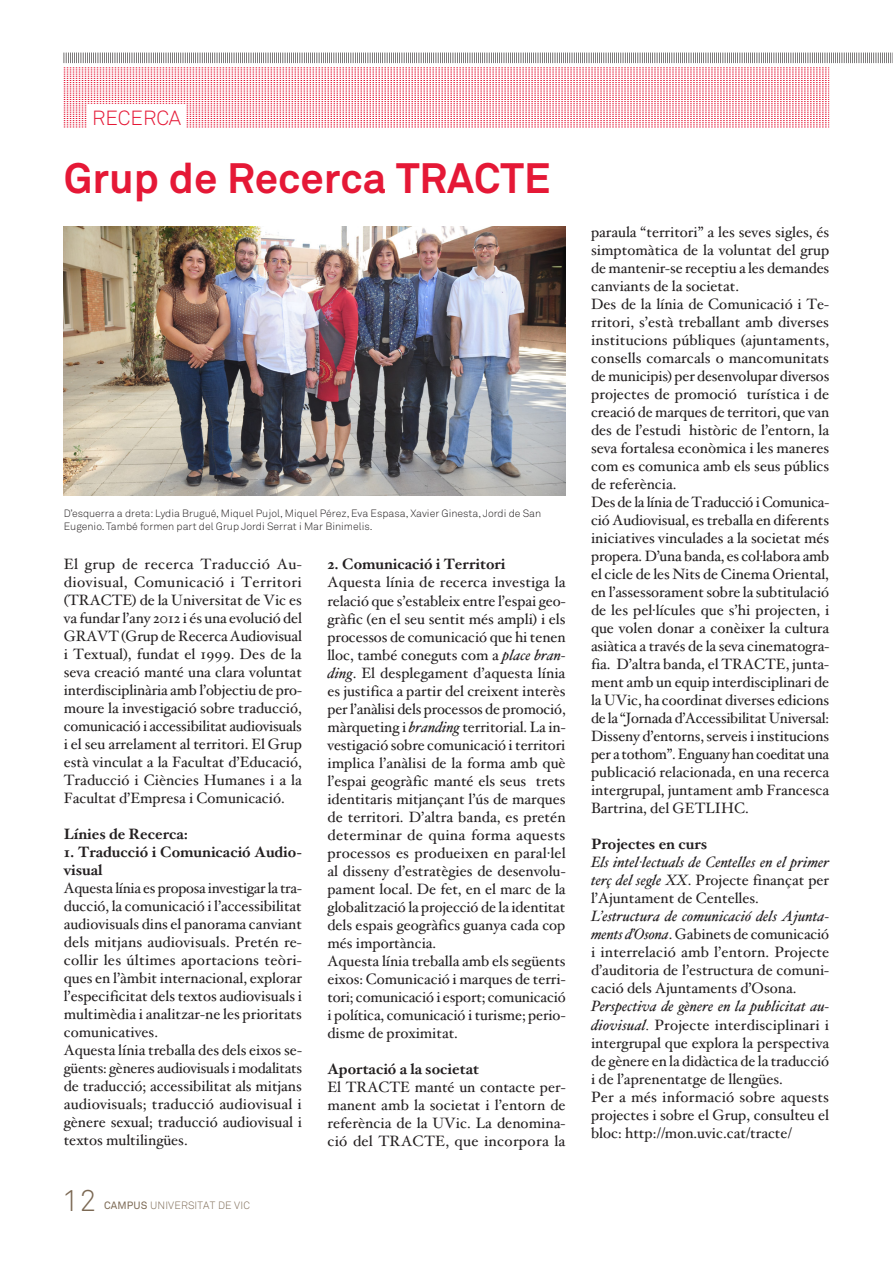
<style>
.page{position:relative;width:893px;height:1263px;background:#fff}
.page>*{position:absolute;margin:0;border:0;box-sizing:border-box;transform-origin:0 0}
.t1{font:700 42px "Akkurat";color:#e51836}
.t2{font:300 30px "Akkurat";color:#7c6954}
.t3{font:300 20.25px "Akkurat";color:#e51836}
.t4{font:15px/18px "Hoefler Text";color:#231f20;text-align:justify}
.t5{font:700 15px/18px "Hoefler Text";color:#231f20}
.t6{font:italic 15px/18px "Hoefler Text";color:#231f20;text-align:justify}
.t7{font:300 10.5px/12.6px "Akkurat";color:#231f20}
.t8{font:300 10.5px "Akkurat";letter-spacing:.01em;color:#7c6954}
.s1{font-weight:400}
.s2{font-style:italic}
.s3{font-style:normal}
</style>
<div class="page">
<img style="left:64px;top:226px;width:502px;height:269px">
<svg style="left:64px;top:53px;width:829px;height:75px"></svg>
<p class="t3" style="left:92px;top:105px;width:90px">RECERCA</p>
<p class="t1" style="left:64px;top:152px;width:488px">Grup de Recerca TRACTE</p>
<p class="t7" style="left:64px;top:507px;width:479px">D’esquerra a dreta: Lydia Brugué, Miquel Pujol, Miquel Pérez, Eva Espasa, Xavier Ginesta, Jordi de San<br>Eugenio. També formen part del Grup Jordi Serrat i Mar Binimelis.</p>
<p class="t4" style="left:64px;top:556px;width:240px">El grup de recerca Traducció Au&shy;diovisual, Comunicació i Territori (TRACTE) de la Universitat de Vic es va fundar l’any 2012 i és una evolució del GRAVT (Grup de Recerca Audiovisual i Textual), fundat el 1999. Des de la seva creació manté una clara voluntat interdisciplinària amb l’objectiu de pro&shy;moure la investigació sobre traducció, comunicació i accessibilitat audiovisuals i el seu arrelament al territori. El Grup està vinculat a la Facultat d’Educació, Traducció i Ciències Humanes i a la Facultat d’Empresa i Comunicació.</p>
<p class="t5" style="left:64px;top:825px;width:126px">Línies de Recerca:</p>
<p class="t5" style="left:64px;top:843px;width:240px">1. Traducció i Comunicació Audio&shy;visual</p>
<p class="t4" style="left:64px;top:880px;width:240px">Aquesta línia es proposa investigar la tra&shy;ducció, la comunicació i l’accessibilitat audiovisuals dins el panorama canviant dels mitjans audiovisuals. Pretén re&shy;collir les últimes aportacions teòri&shy;ques en l’àmbit internacional, explorar l’especificitat dels textos audiovisuals i multimèdia i analitzar-ne les prioritats comunicatives.</p>
<p class="t4" style="left:64px;top:1042px;width:240px">Aquesta línia treballa des dels eixos se&shy;güents: gèneres audiovisuals i modalitats de traducció; accessibilitat als mitjans audiovisuals; traducció audiovisual i gènere sexual; traducció audiovisual i textos multilingües.</p>
<p class="t2" style="left:62px;top:1181px;width:36px">12</p>
<p class="t8" style="left:104px;top:1199px;width:147px"><span class="s1">CAMPUS</span> UNIVERSITAT DE VIC</p>
<p class="t5" style="left:327px;top:556px;width:180px">2. Comunicació i Territori</p>
<p class="t4" style="left:327px;top:574px;width:240px">Aquesta línia de recerca investiga la relació que s’estableix entre l’espai geo&shy;gràfic (en el seu sentit més ampli) i els processos de comunicació que hi tenen lloc, també coneguts com a <span class="s2">place bran&shy;ding</span>. El desplegament d’aquesta línia es justifica a partir del creixent interès per l’anàlisi dels processos de promoció, màrqueting i <span class="s2">branding</span> territorial. La in&shy;vestigació sobre comunicació i territori implica l’anàlisi de la forma amb què l’espai geogràfic manté els seus trets identitaris mitjançant l’ús de marques de territori. D’altra banda, es pretén determinar de quina forma aquests processos es produeixen en paral·lel al disseny d’estratègies de desenvolu&shy;pament local. De fet, en el marc de la globalització la projecció de la identitat dels espais geogràfics guanya cada cop més importància.</p>
<p class="t4" style="left:327px;top:952px;width:240px">Aquesta línia treballa amb els següents eixos: Comunicació i marques de terri&shy;tori; comunicació i esport; comunicació i política, comunicació i turisme; perio&shy;disme de proximitat.</p>
<p class="t5" style="left:327px;top:1060px;width:153px">Aportació a la societat</p>
<p class="t4" style="left:327px;top:1078px;width:240px">El TRACTE manté un contacte per&shy;manent amb la societat i l’entorn de referència de la UVic. La denomina&shy;ció del TRACTE, que incorpora la</p>
<p class="t4" style="left:591px;top:224px;width:240px">paraula “territori” a les seves sigles, és simptomàtica de la voluntat del grup de mantenir-se receptiu a les demandes canviants de la societat.</p>
<p class="t4" style="left:591px;top:296px;width:240px">Des de la línia de Comunicació i Te&shy;rritori, s’està treballant amb diverses institucions públiques (ajuntaments, consells comarcals o mancomunitats de municipis) per desenvolupar diversos projectes de promoció turística i de creació de marques de territori, que van des de l’estudi històric de l’entorn, la seva fortalesa econòmica i les maneres com es comunica amb els seus públics de referència.</p>
<p class="t4" style="left:591px;top:494px;width:240px">Des de la línia de Traducció i Comunica&shy;ció Audiovisual, es treballa en diferents iniciatives vinculades a la societat més propera. D’una banda, es col·labora amb el cicle de les Nits de Cinema Oriental, en l’assessorament sobre la subtitulació de les pel·lícules que s’hi projecten, i que volen donar a conèixer la cultura asiàtica a través de la seva cinematogra&shy;fia. D’altra banda, el TRACTE, junta&shy;ment amb un equip interdisciplinari de la UVic, ha coordinat diverses edicions de la “Jornada d’Accessibilitat Universal:<br>Disseny d’entorns, serveis i institucions per a tothom”. Enguany han coeditat una publicació relacionada, en una recerca intergrupal, juntament amb Francesca Bartrina, del GETLIHC.</p>
<p class="t5" style="left:591px;top:836px;width:118px">Projectes en curs</p>
<p class="t6" style="left:591px;top:854px;width:240px">Els intel·lectuals de Centelles en el primer terç del segle XX<span class="s3">. Projecte finançat per l’Ajuntament de Centelles.</span></p>
<p class="t4" style="left:591px;top:908px;width:240px"><span class="s2">L’estructura de comunicació dels Ajunta&shy;ments d’Osona</span>. Gabinets de comunicació i interrelació amb l’entorn. Projecte d’auditoria de l’estructura de comuni&shy;cació dels Ajuntaments d’Osona.</p>
<p class="t4" style="left:591px;top:998px;width:240px"><span class="s2">Perspectiva de gènere en la publicitat au&shy;diovisual.</span> Projecte interdisciplinari i intergrupal que explora la perspectiva de gènere en la didàctica de la traducció i de l’aprenentatge de llengües.</p>
<p class="t4" style="left:591px;top:1088px;width:240px">Per a més informació sobre aquests projectes i sobre el Grup, consulteu el bloc: http://mon.uvic.cat/tracte/</p>
</div>
